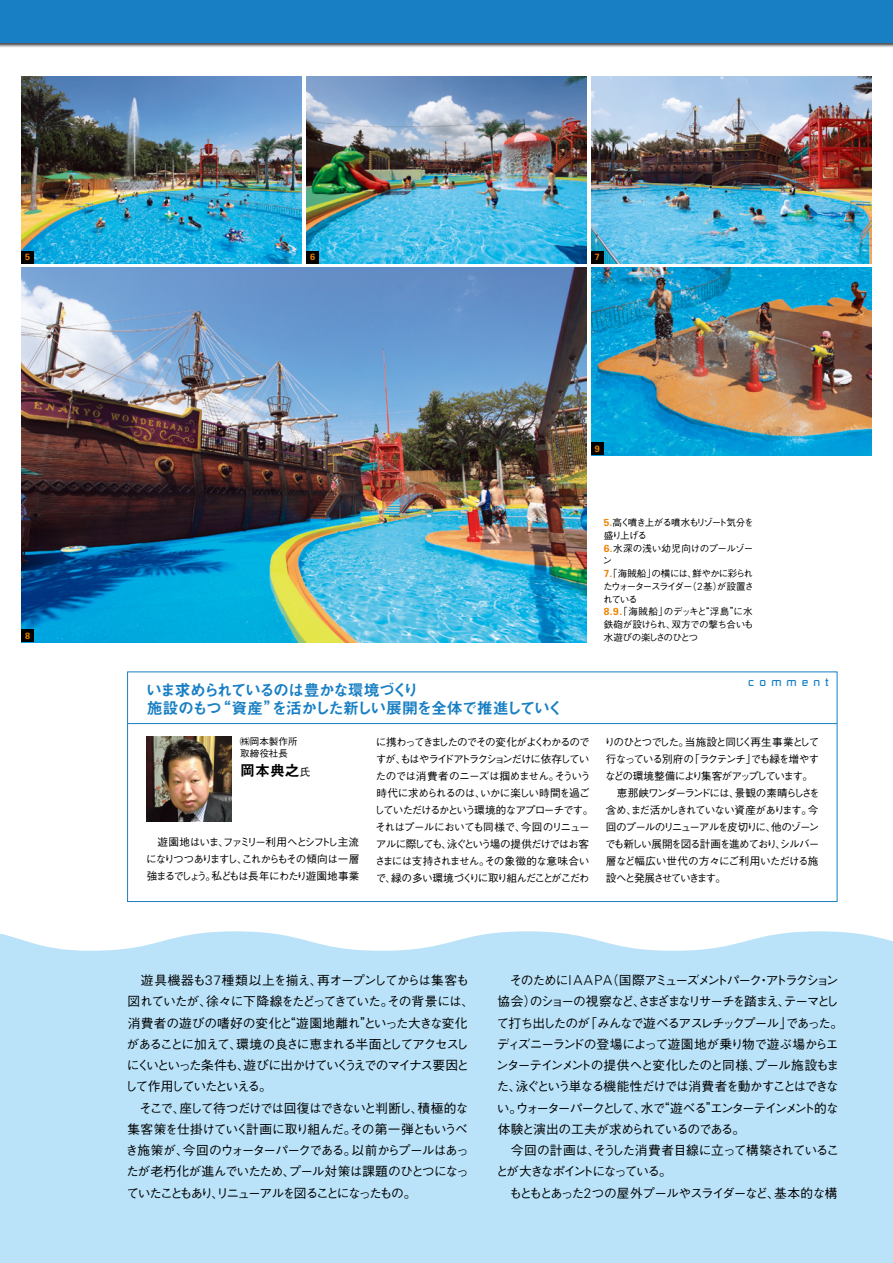
<style>
.page{position:relative;width:893px;height:1263px;background:#fff}
.page>*{position:absolute;margin:0;border:0;box-sizing:border-box;transform-origin:0 0}
.t1{font:15.9px/18px "Midashi Go Pro MB31";letter-spacing:-.095em;color:#187fc4}
.t2{font:14.85px "Midashi Go Pro MB31";color:#000}
.t3{font:500 12.75px/21.3px "Gothic BBB Pro";letter-spacing:-.1em;color:#000}
.t4{font:11.7px "Russell Square";letter-spacing:.43em;color:#187fc4}
.t5{font:500 10.65px/17px "Gothic BBB Pro";letter-spacing:-.11em;color:#000}
.t6{font:500 9.6px/12.8px "Gothic BBB Pro";letter-spacing:-.08em;color:#000}
.t7{font:500 9.6px/11.7px "Gothic BBB Pro";color:#000}
.t8{font:700 9.15px "Univers";color:#f08300}
.s1{font-family:"Univers";font-weight:700;font-size:10.2px;color:#f08300}
.s2{font-family:"Univers";font-weight:300;font-size:10.2px}
.s3{font-family:"Gothic BBB Pro";font-weight:500;font-size:10.65px}
.s4{font-family:"Univers";font-weight:300;font-size:13.65px}
</style>
<div class="page">
<div style="left:0;top:1079px;width:893px;height:184px;background:#bae3f9"></div>
<svg style="left:0;top:931px;width:893px;height:148px;background:#bee4f9"></svg>
<div style="left:0;top:0;width:893px;height:48px;background:#000;opacity:.7"></div>
<div style="left:0;top:0;width:893px;height:43px;background:#187fc4"></div>
<hr style="left:128px;top:723px;width:709px;height:1px;background:#187fc4">
<div style="left:127px;top:671px;width:710px;height:231px;border:1px solid #187fc4"></div>
<img style="left:21px;top:77px;width:281px;height:187px">
<img style="left:306px;top:77px;width:281px;height:187px">
<img style="left:591px;top:77px;width:281px;height:187px">
<img style="left:21px;top:268px;width:566px;height:374px">
<img style="left:591px;top:268px;width:281px;height:187px">
<img style="left:147px;top:737px;width:85px;height:85px">
<div style="left:21px;top:251px;width:13px;height:13px;background:#000"></div>
<div style="left:306px;top:251px;width:13px;height:13px;background:#000"></div>
<div style="left:591px;top:251px;width:13px;height:13px;background:#000"></div>
<div style="left:21px;top:629px;width:13px;height:13px;background:#000"></div>
<div style="left:591px;top:442px;width:13px;height:13px;background:#000"></div>
<p class="t8" style="left:25px;top:251px;width:7px">5</p>
<p class="t8" style="left:310px;top:251px;width:7px">6</p>
<p class="t8" style="left:595px;top:251px;width:7px">7</p>
<p class="t8" style="left:25px;top:630px;width:7px">8</p>
<p class="t8" style="left:595px;top:442px;width:7px">9</p>
<p class="t6" style="left:603px;top:515px;width:153px"><span class="s1">5.</span>高く噴き上がる噴水もリゾート気分を盛り上げる<br><span class="s1">6.</span>水深の浅い幼児向けのプールゾーン<br><span class="s1">7.</span>「海賊船」の横には、鮮やかに彩られたウォータースライダー（<span class="s2">2</span>基）が設置されている<br><span class="s1">8.9.</span>「海賊船」のデッキと“浮島”に水鉄砲が設けられ、双方での撃ち合いも水遊びの楽しさのひとつ</p>
<p class="t1" style="left:146px;top:679px;width:419px">いま求められているのは豊かな環境づくり<br>施設のもつ“資産”を活かした新しい展開を全体で推進していく</p>
<p class="t4" style="left:748px;top:675px;width:82px">comment</p>
<p class="t7" style="left:240px;top:734px;width:59px">㈱岡本製作所取締役社長</p>
<p class="t2" style="left:240px;top:758px;width:72px">岡本典之<span class="s3">氏</span></p>
<p class="t5" style="left:146px;top:832px;width:215px;text-align:justify">　遊園地はいま、ファミリー利用へとシフトし主流になりつつありますし、これからもその傾向は一層強まるでしょう。私どもは長年にわたり遊園地事業</p>
<p class="t5" style="left:374px;top:732px;width:221px">に携わってきましたのでその変化がよくわかるのですが、もはやライドアトラクションだけに依存していたのでは消費者のニーズは掴めません。そういう時代に求められるのは、いかに楽しい時間を過ごしていただけるかという環境的なアプローチです。それはプールにおいても同様で、今回のリニューアルに際しても、泳ぐという場の提供だけではお客さまには支持されません。その象徴的な意味合いで、緑の多い環境づくりに取り組んだことがこだわ</p>
<p class="t5" style="left:604px;top:732px;width:217px">りのひとつでした。当施設と同じく再生事業として行なっている別府の「ラクテンチ」でも緑を増やすなどの環境整備により集客がアップしています。　恵那峡ワンダーランドには、景観の素晴らしさを含め、まだ活かしきれていない資産があります。今回のプールのリニューアルを皮切りに、他のゾーンでも新しい展開を図る計画を進めており、シルバー層など幅広い世代の方々にご利用いただける施設へと発展させていきます。</p>
<p class="t3" style="left:125px;top:968px;width:351px">　遊具機器も<span class="s4">37</span>種類以上を揃え、再オープンしてからは集客も図れていたが、徐々に下降線をたどってきていた。その背景には、消費者の遊びの嗜好の変化と“遊園地離れ”といった大きな変化があることに加えて、環境の良さに恵まれる半面としてアクセスしにくいといった条件も、遊びに出かけていくうえでのマイナス要因として作用していたといえる。<br>　そこで、座して待つだけでは回復はできないと判断し、積極的な集客策を仕掛けていく計画に取り組んだ。その第一弾ともいうべき施策が、今回のウォーターパークである。以前からプールはあったが老朽化が進んでいたため、プール対策は課題のひとつになっていたこともあり、リニューアルを図ることになったもの。</p>
<p class="t3" style="left:496px;top:968px;width:349px">　そのために<span class="s4">I AA PA</span>（国際アミューズメントパーク・アトラクション協会）のショーの視察など、さまざまなリサーチを踏まえ、テーマとして打ち出したのが「みんなで遊べるアスレチックプール」であった。ディズニーランドの登場によって遊園地が乗り物で遊ぶ場からエンターテインメントの提供へと変化したのと同様、プール施設もまた、泳ぐという単なる機能性だけでは消費者を動かすことはできない。ウォーターパークとして、水で“遊べる”エンターテインメント的な体験と演出の工夫が求められているのである。<br>　今回の計画は、そうした消費者目線に立って構築されていることが大きなポイントになっている。<br>　もともとあった<span class="s4">2</span>つの屋外プールやスライダーなど、基本的な構</p>
</div>
